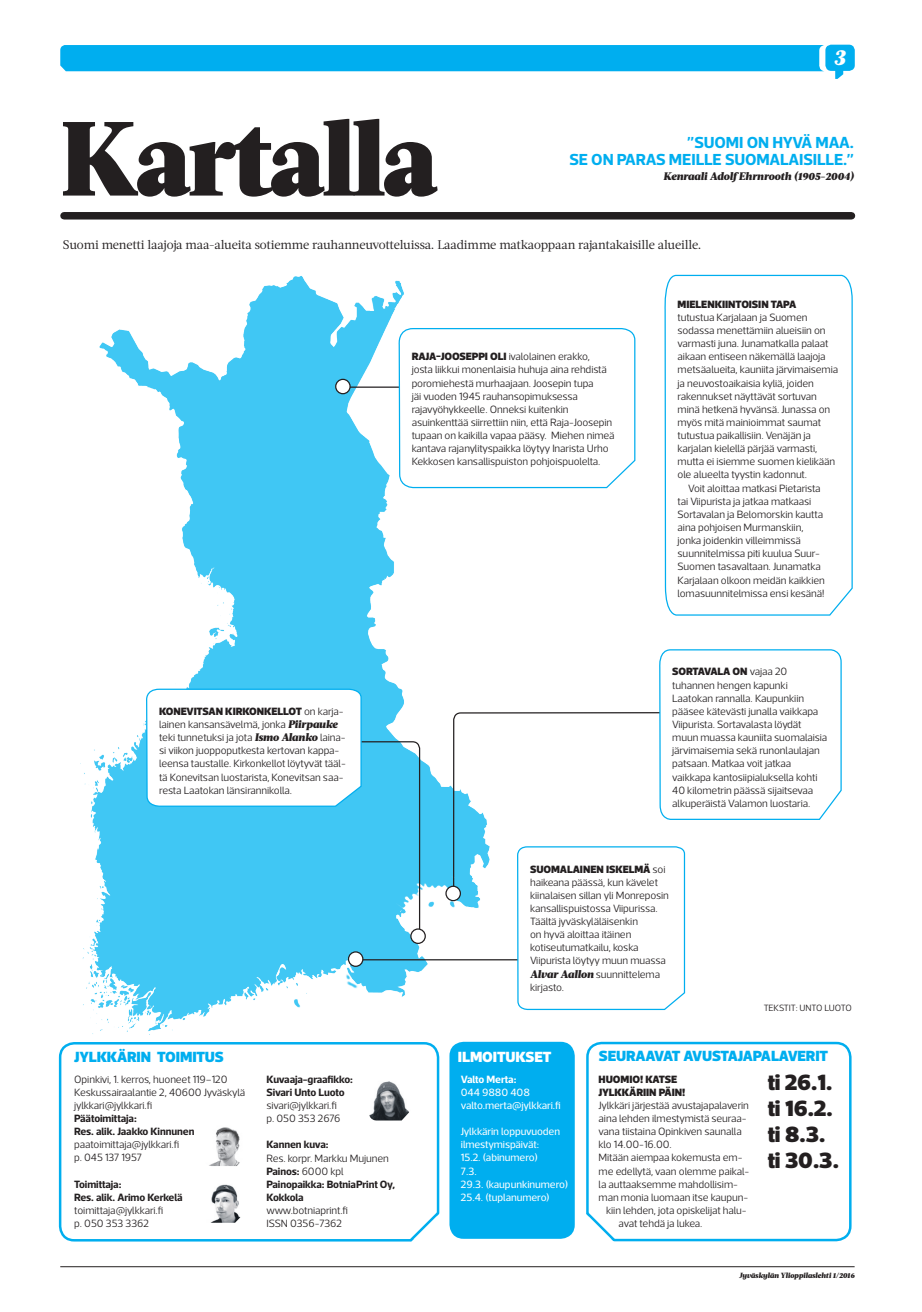
<style>
.page{position:relative;width:922px;height:1312px;background:#fff}
.page>*{position:absolute;margin:0;border:0;box-sizing:border-box;transform-origin:0 0}
.t1{font:900 105px "Acta";letter-spacing:-.03em;color:#231f20}
.t2{font:900 22.5px/26.2px "Acto";letter-spacing:-.005em;color:#231f20}
.t3{font:italic 900 22.5px "Acta";color:#fff}
.t4{font:700 16.25px "Acto";color:#00aeef}
.t5{font:900 15px "Acto";letter-spacing:-.01em;color:#00aeef}
.t6{font:900 15px "Acto";letter-spacing:-.01em;color:#fff}
.t7{font:12.5px "Acta";letter-spacing:-.02em;color:#231f20}
.t8{font:italic 900 10.88px "Acta";letter-spacing:-.01em;color:#231f20}
.t9{font:300 10.75px/13.1px "Acto";letter-spacing:-.01em;color:#231f20}
.t10{font:10.75px/13.1px "Acto";letter-spacing:-.01em;color:#fff}
.t11{font:700 10.75px/13.1px "Acto";letter-spacing:-.01em;color:#231f20}
.t12{font:900 10.75px "Acto";letter-spacing:-.01em;color:#231f20}
.t13{font:300 9.25px "Acto";letter-spacing:-.01em;color:#231f20}
.t14{font:italic 900 7.5px "Acta";letter-spacing:-.01em;color:#231f20}
.s1{font-weight:900}
.s2{font-family:"Acta";font-weight:900;font-style:italic;font-size:10.88px}
.s3{font-weight:700}
.s4{font-weight:300}
</style>
<div class="page">
<div style="left:64px;top:212px;width:787px;height:7px;background:#231f20"></div>
<div style="left:586px;top:1041px;width:265px;height:199px;border:2px solid #00aeef;border-radius:14px"></div>
<div style="left:449px;top:1041px;width:125px;height:197px;background:#00aeef;border-radius:14px"></div>
<div style="left:59px;top:1041px;width:380px;height:200px;border:2px solid #00aeef;border-radius:14px"></div>
<img style="left:209px;top:1127px;width:31px;height:39px">
<img style="left:211px;top:1184px;width:30px;height:38px">
<img style="left:369px;top:1081px;width:40px;height:39px">
<svg style="left:406px;top:1208px;width:34px;height:34px"></svg>
<svg style="left:586px;top:1209px;width:31px;height:33px"></svg>
<svg style="left:60px;top:45px;width:794px;height:34px"></svg>
<hr style="left:60px;top:1266px;width:794px;height:1px;background:#231f20">
<img style="left:80px;top:276px;width:432px;height:758px">
<svg style="left:335px;top:379px;width:15px;height:14px"></svg>
<div style="left:335px;top:378px;width:15px;height:16px;border:1px solid #231f20;border-radius:50%"></div>
<svg style="left:343px;top:327px;width:293px;height:161px"></svg>
<svg style="left:145px;top:648px;width:697px;height:362px"></svg>
<svg style="left:664px;top:274px;width:189px;height:342px"></svg>
<p class="t1" style="left:61px;top:95px;width:378px">Kartalla</p>
<p class="t3" style="left:833px;top:44px;width:13px">3</p>
<p class="t4" style="left:687px;top:132px;width:29px">”Suom</p>
<p class="t4" style="left:739px;top:132px;width:89px">i on hyvä maa</p>
<p class="t4" style="left:849px;top:132px;width:6px">.</p>
<p class="t4" style="left:569px;top:150px;width:58px">Se on paras</p>
<p class="t4" style="left:668px;top:150px;width:68px">meille suomala</p>
<p class="t4" style="left:799px;top:150px;width:56px">isille.”</p>
<p class="t8" style="left:663px;top:170px;width:192px">Kenraali Adolf Ehrnrooth (1905-2004)</p>
<p class="t7" style="left:63px;top:237px;width:640px">Suomi menetti laajoja maa-alueita sotiemme rauhanneuvotteluissa. Laadimme matkaoppaan rajantakaisille alueille.</p>
<p class="t9" style="left:411px;top:350px;width:204px"><span class="s1">RAJA-JOOSEPPI OLI</span> ivalolainen erakko,<br>josta liikkui monenlaisia huhuja aina rehdistä poromiehestä murhaajaan. Joosepin tupa<br>jäi vuoden 1945 rauhansopimuksessa rajavyöhykkeelle. Onneksi kuitenkin asuinkenttää siirrettiin niin, että Raja-Joosepin tupaan on kaikilla vapaa pääsy. Miehen nimeä kantava rajanylityspaikka löytyy Inarista Urho Kekkosen kansallispuiston pohjoispuolelta.</p>
<p class="t12" style="left:677px;top:297px;width:120px">MI ELENKIINTOISIN TAPA</p>
<p class="t9" style="left:677px;top:310px;width:131px">tutustua Karjalaan ja Suomen</p>
<p class="t9" style="left:677px;top:323px;width:149px">sodassa menettämiin alueisiin on</p>
<p class="t9" style="left:677px;top:337px;width:152px">varmasti juna. Junamatkalla palaat</p>
<p class="t9" style="left:677px;top:350px;width:150px">aikaan entiseen näkemällä laajoja</p>
<p class="t9" style="left:677px;top:363px;width:162px">metsäalueita, kauniita järvimaisemia</p>
<p class="t9" style="left:677px;top:376px;width:138px">ja neuvostoaikaisia kyliä, joiden</p>
<p class="t9" style="left:677px;top:389px;width:141px">rakennukset näyttävät sortuvan</p>
<p class="t9" style="left:677px;top:402px;width:154px">minä hetkenä hyvänsä. Junassa on</p>
<p class="t9" style="left:677px;top:415px;width:145px">myös mitä mainioimmat saumat</p>
<p class="t9" style="left:677px;top:428px;width:135px">tutustua paikallisiin. Venäjän ja</p>
<p class="t9" style="left:677px;top:442px;width:141px">karjalan kielellä pärjää varmasti,</p>
<p class="t9" style="left:677px;top:455px;width:159px">mutta ei isiemme suomen kielikään</p>
<p class="t9" style="left:677px;top:468px;width:131px">ole alueelta tyystin kadonnut.</p>
<p class="t9" style="left:688px;top:481px;width:134px">Voit aloittaa matkasi Pietarista</p>
<p class="t9" style="left:677px;top:494px;width:135px">tai Viipurista ja jatkaa matkaasi</p>
<p class="t9" style="left:677px;top:507px;width:147px">Sortavalan ja Belomorskin kautta</p>
<p class="t9" style="left:677px;top:520px;width:127px">aina pohjoisen Murmanskiin,</p>
<p class="t9" style="left:677px;top:533px;width:125px">jonka joidenkin villeimmissä</p>
<p class="t9" style="left:677px;top:547px;width:144px">suunnitelmissa piti kuulua Suur-</p>
<p class="t9" style="left:677px;top:560px;width:145px">Suomen tasavaltaan. Junamatka</p>
<p class="t9" style="left:677px;top:573px;width:149px">Karjalaan olkoon meidän kaikkien</p>
<p class="t9" style="left:677px;top:586px;width:148px">lomasuunnitelmissa ensi kesänä!</p>
<p class="t9" style="left:159px;top:704px;width:188px"><span class="s1">KONEVITSAN KIRKONKELLOT</span> on karja&shy;lainen kansansävelmä, jonka <span class="s2">Piirpauke </span>teki tunnetuksi ja jota <span class="s2">Ismo Alanko</span> laina&shy;si viikon juoppoputkesta kertovan kappa&shy;leensa taustalle. Kirkonkellot löytyvät tääl&shy;tä Konevitsan luostarista, Konevitsan saa&shy;resta Laatokan länsirannikolla.</p>
<p class="t5" style="left:74px;top:1047px;width:151px">JYLKKÄRIN TOIMITUS</p>
<p class="t9" style="left:74px;top:1072px;width:172px">Opinkivi, 1. kerros, huoneet 119–120<br>Keskussairaalantie 2, 40600 Jyväskylä jylkkari@jylkkari.fi<br><span class="s3">Päätoimittaja:<br>Res. alik. Jaakko Kinnunen </span>paatoimittaja@jylkkari.fi<br>p. 045 137 1957</p>
<p class="t9" style="left:74px;top:1177px;width:110px"><span class="s3">Toimittaja:<br>Res. alik. Arimo Kerkelä </span>toimittaja@jylkkari.fi<br>p. 050 353 3362</p>
<p class="t11" style="left:266px;top:1071px;width:88px">Kuvaaja-graafikko:<br>Sivari Unto Luoto <span class="s4">sivari@jylkkari.fi<br>p. 050 353 2676</span></p>
<p class="t9" style="left:266px;top:1137px;width:130px"><span class="s3">Kannen kuva:<br></span>Res. korpr. Markku Mujunen<br><span class="s3">Painos:</span> 6000 kpl<br><span class="s3">Painopaikka: BotniaPrint Oy,<br>Kokkola<br></span>www.botniaprint.fi<br>ISSN 0356-7362</p>
<p class="t9" style="left:672px;top:665px;width:156px"><span class="s1">SORTAVALA ON</span> vajaa 20 tuhannen hengen kapunki<br>Laatokan rannalla. Kaupunkiin pääsee kätevästi junalla vaikkapa<br>Viipurista. Sortavalasta löydät muun muassa kauniita suomalaisia järvimaisemia sekä runonlaulajan patsaan. Matkaa voit jatkaa vaikkapa kantosiipialuksella kohti<br>40 kilometrin päässä sijaitsevaa alkuperäistä Valamon luostaria.</p>
<p class="t9" style="left:530px;top:862px;width:140px"><span class="s1">SUOMALAINEN ISKELMÄ</span> soi haikeana päässä, kun kävelet kiinalaisen sillan yli Monreposin kansallispuistossa Viipurissa.<br>Täältä jyväskyläläisenkin<br>on hyvä aloittaa itäinen kotiseutumatkailu, koska<br>Viipurista löytyy muun muassa<br><span class="s2">Alvar Aallon</span> suunnittelema kirjasto.</p>
<p class="t13" style="left:763px;top:1002px;width:16px">Tekstit</p>
<p class="t13" style="left:795px;top:1002px;width:16px">: Unto</p>
<p class="t13" style="left:824px;top:1002px;width:11px">Luoto</p>
<p class="t6" style="left:457px;top:1047px;width:95px">ILMOITUKSET</p>
<p class="t5" style="left:598px;top:1046px;width:231px">SEURAAVAT AVUSTAJAPALAVERIT</p>
<p class="t10" style="left:461px;top:1071px;width:101px"><span class="s3">Valto Merta:<br></span>044 9880 408 valto.merta@jylkkari.fi</p>
<p class="t10" style="left:461px;top:1124px;width:109px">Jylkkärin loppuvuoden ilmestymispäivät:<br>15.2. (abinumero)<br>7.3.<br>29.3. (kaupunkinumero)<br>25.4. (tuplanumero)</p>
<p class="t2" style="left:767px;top:1067px;width:73px">TI 26.1.<br>TI 16.2.<br>TI 8.3.<br>TI 30.3.</p>
<p class="t12" style="left:598px;top:1072px;width:80px">HUOMIO! KATSE</p>
<p class="t12" style="left:598px;top:1085px;width:88px">JYLKKÄRIIN PÄIN!</p>
<p class="t9" style="left:598px;top:1098px;width:152px">Jylkkäri järjestää avustajapalaverin</p>
<p class="t9" style="left:598px;top:1111px;width:149px">aina lehden ilmestymistä seuraa-</p>
<p class="t9" style="left:598px;top:1124px;width:145px">vana tiistaina Opinkiven saunalla</p>
<p class="t9" style="left:598px;top:1137px;width:75px">klo 14.00-16.00.</p>
<p class="t9" style="left:598px;top:1150px;width:145px">Mitään aiempaa kokemusta em-</p>
<p class="t9" style="left:598px;top:1163px;width:152px">me edellytä, vaan olemme paikal-</p>
<p class="t9" style="left:598px;top:1177px;width:141px">la auttaaksemme mahdollisim-</p>
<p class="t9" style="left:598px;top:1190px;width:151px">man monia luomaan itse kaupun-</p>
<p class="t9" style="left:606px;top:1203px;width:142px">kiin lehden, jota opiskelijat halu-</p>
<p class="t9" style="left:618px;top:1216px;width:85px">avat tehdä ja lukea.</p>
<p class="t14" style="left:738px;top:1269px;width:117px">Jyväskylän Ylioppilaslehti 1/2016</p>
</div>
